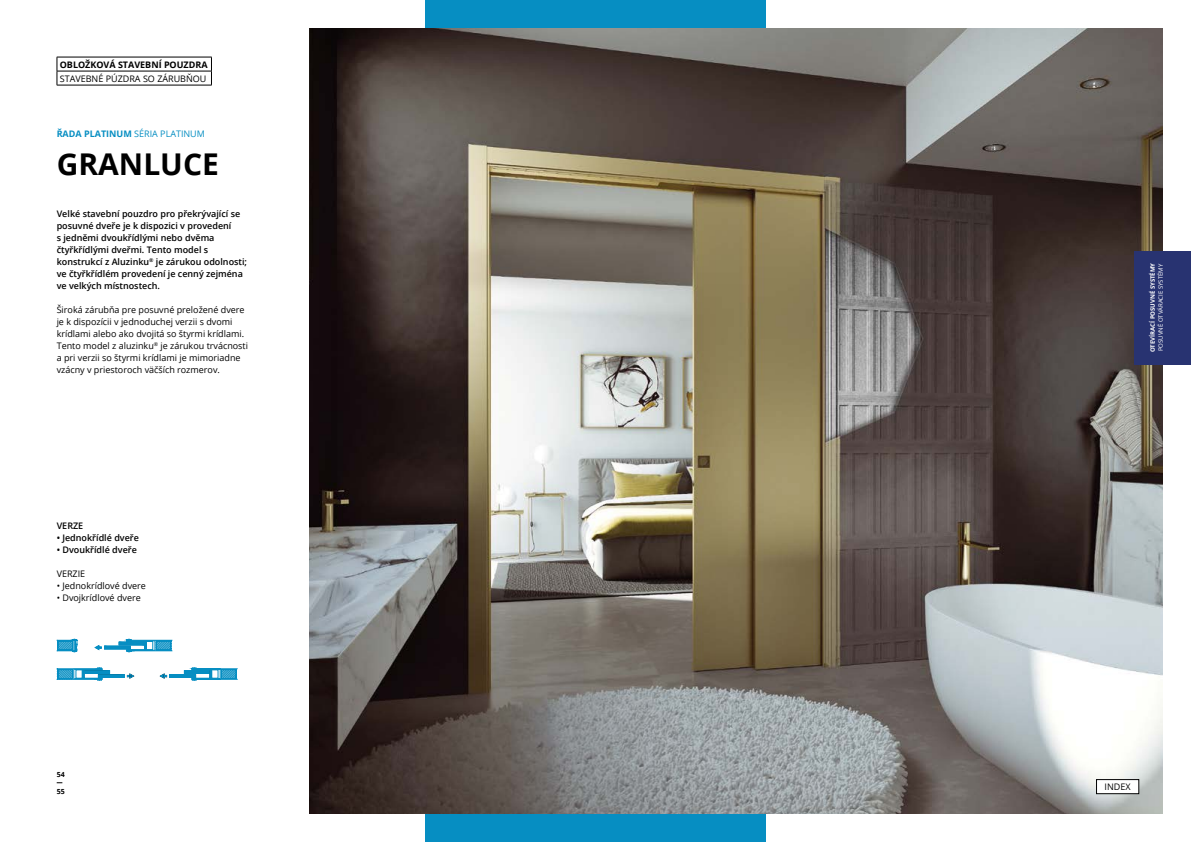
<style>
.page{position:relative;width:1191px;height:842px;background:#fff}
.page>*{position:absolute;margin:0;border:0;box-sizing:border-box;transform-origin:0 0}
.t1{font:700 30px "Open Sans";color:#000}
.t2{font:9px/12px "Open Sans";color:#000}
.t3{font:600 9px/12px "Open Sans";color:#000}
.t4{font:9px "Open Sans";color:#068ec2}
.t5{font:700 9px "Open Sans";color:#000}
.t6{font:700 7px "Open Sans";color:#000}
.t7{font:700 6px "Open Sans";color:#fff}
.t8{font:6px "Open Sans";color:#fff}
.s1{font-weight:700}
</style>
<div class="page">
<div style="left:425px;top:0;width:340px;height:842px;background:#068ec2"></div>
<img style="left:309px;top:28px;width:853px;height:786px">
<svg style="left:57px;top:639px;width:115px;height:13px"></svg>
<svg style="left:57px;top:667px;width:180px;height:14px"></svg>
<div style="left:1134px;top:251px;width:57px;height:113px;background:#283371"></div>
<hr style="left:57px;top:57px;width:155px;height:1px;background:#000">
<hr style="left:57px;top:71px;width:155px;height:1px;background:#000">
<svg style="left:57px;top:57px;width:1px;height:28px"></svg>
<svg style="left:211px;top:57px;width:1px;height:28px"></svg>
<hr style="left:57px;top:85px;width:155px;height:1px;background:#000">
<div style="left:1096px;top:779px;width:42px;height:15px;background:#fff"></div>
<div style="left:1096px;top:779px;width:43px;height:15px;border:1px solid #000"></div>
<p class="t5" style="left:60px;top:58px;width:149px">OBLOŽKOVÁ STAVEBNÍ POUZDRA</p>
<p class="t2" style="left:60px;top:72px;width:148px">STAVEBNÉ PÚZDRA SO ZÁRUBŇOU</p>
<p class="t4" style="left:57px;top:127px;width:150px"><span class="s1">ŘADA PLATINUM</span> SÉRIA PLATINUM</p>
<h1 class="t1" style="left:57px;top:143px;width:164px">GRANLUCE</h1>
<p class="t3" style="left:57px;top:207px;width:192px">Velké stavební pouzdro pro překrývající se posuvné dveře je k dispozici v provedení<br>s jedněmi dvoukřídlými nebo dvěma čtyřkřídlými dveřmi. Tento model s konstrukcí z Aluzinku<sup>®</sup> je zárukou odolnosti; ve čtyřkřídlém provedení je cenný zejména ve velkých místnostech.</p>
<p class="t2" style="left:57px;top:303px;width:193px">Široká zárubňa pre posuvné preložené dvere je k dispozícii v jednoduchej verzii s dvomi krídlami alebo ako dvojitá so štyrmi krídlami.<br>Tento model z aluzinku<sup>®</sup> je zárukou trvácnosti a pri verzii so štyrmi krídlami je mimoriadne vzácny v priestoroch väčších rozmerov.</p>
<p class="t3" style="left:57px;top:520px;width:28px">VERZE</p>
<p class="t3" style="left:57px;top:532px;width:84px">• Jednokřídlé dveře</p>
<p class="t3" style="left:57px;top:544px;width:82px">• Dvoukřídlé dveře</p>
<p class="t2" style="left:57px;top:568px;width:30px">VERZIE</p>
<p class="t2" style="left:57px;top:580px;width:91px">• Jednokrídlové dvere</p>
<p class="t2" style="left:57px;top:592px;width:86px">• Dvojkrídlové dvere</p>
<p class="t6" style="left:57px;top:769px;width:9px">54</p>
<p class="t6" style="left:57px;top:786px;width:9px">55</p>
<p class="t7" style="left:1148px;top:352px;width:91px;rotate:-90deg">OTEVÍRACÍ POSUVNÉ SYSTÉMY</p>
<p class="t8" style="left:1156px;top:351px;width:89px;rotate:-90deg">POSUVNÉ OTVÁRACIE SYSTÉMY</p>
<p class="t2" style="left:1104px;top:780px;width:28px">INDEX</p>
</div>
